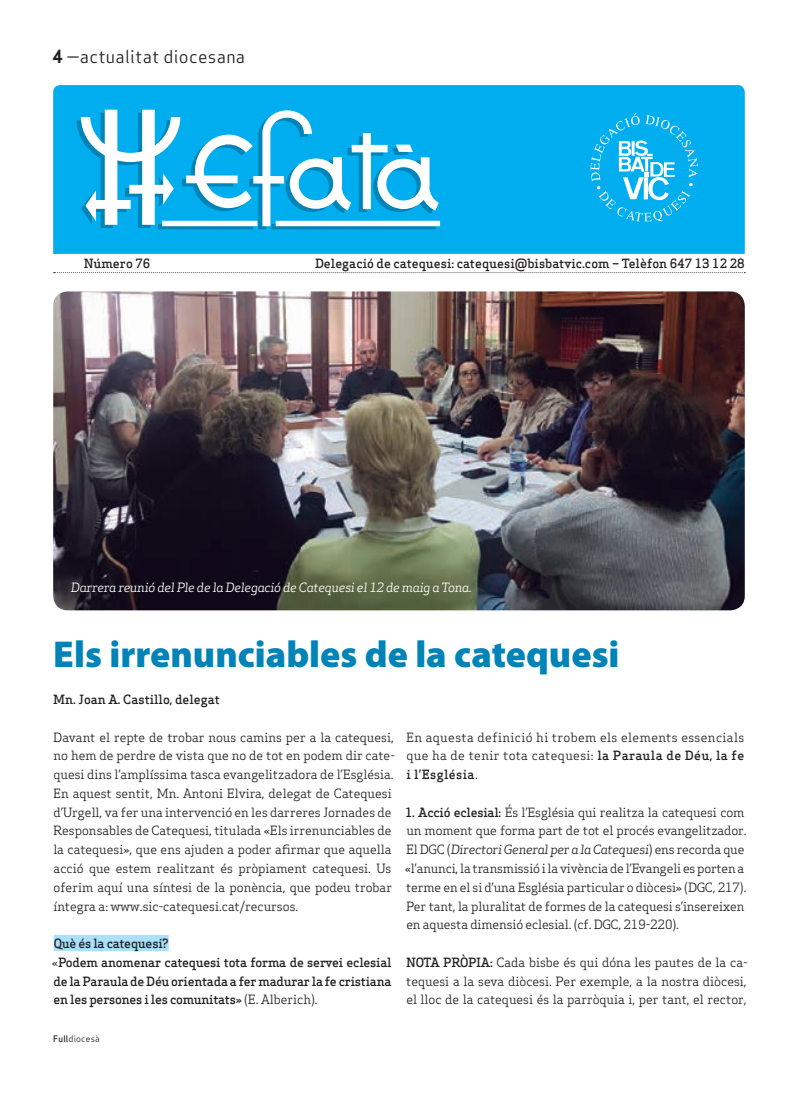
<style>
.page{position:relative;width:798px;height:1099px;background:#fff}
.page>*{position:absolute;margin:0;border:0;box-sizing:border-box;transform-origin:0 0}
.Titulars{font:900 37.5px "Myriad Pro";color:#0083b6}
.Capçalera{font:17.5px "Apex Sans Book T";letter-spacing:.02em;color:#231f20}
.Text_General{font:12.5px/18.8px "Apex Serif";color:#231f20}
.Text_General-2{font:500 12.5px/18.8px "Apex Serif";letter-spacing:-.02em;color:#231f20;text-align:justify}
.Autors{font:500 12.5px "Apex Serif";color:#231f20}
.Text_General-3{font:italic 12.5px "Apex Serif";letter-spacing:-.02em;color:#fff}
.Data_Peu{font:8.75px "Apex Sans Book T";letter-spacing:.02em;color:#231f20}
.s1{font-family:"Apex Sans Bold T"}
.s2{font-weight:400}
.s3{font-weight:500}
.s4{font-style:italic}
.s5{font-family:"Apex Sans Medium T"}
</style>
<div class="page">
<img style="left:53px;top:291px;width:691px;height:319px">
<div style="left:53px;top:85px;width:691px;height:169px;background:#00aeef"></div>
<svg style="left:77px;top:113px;width:358px;height:116px"></svg>
<svg style="left:81px;top:110px;width:359px;height:116px"></svg>
<svg style="left:54px;top:272px;width:691px;height:1px"></svg>
<svg style="left:590px;top:113px;width:107px;height:108px"></svg>
<div style="left:54px;top:934px;width:115px;height:17px;background:#aae0f9"></div>
<p class="Capçalera" style="left:52px;top:46px;width:194px"><span class="s1">4</span> —actualitat diocesana</p>
<p class="Autors" style="left:84px;top:255px;width:68px">Número 76</p>
<p class="Autors" style="left:315px;top:255px;width:431px">Delegació de catequesi: catequesi@bisbatvic.com – Telèfon 647 13 12 28</p>
<p class="Text_General-3" style="left:71px;top:579px;width:402px">Darrera reunió del Ple de la Delegació de Catequesi el 12 de maig a Tona.</p>
<p class="Titulars" style="left:53px;top:629px;width:567px">Els irrenunciables de la catequesi</p>
<p class="Autors" style="left:53px;top:691px;width:168px">Mn. Joan A. Castillo, delegat</p>
<p class="Text_General" style="left:53px;top:727px;width:343px">Davant el repte de trobar nous camins per a la catequesi, no hem de perdre de vista que no de tot en podem dir cate&shy;quesi dins l’amplíssima tasca evangelitzadora de l’Església.<br>En aquest sentit, Mn. Antoni Elvira, delegat de Catequesi d’Urgell, va fer una intervenció en les darreres Jornades de Responsables de Catequesi, titulada «Els irrenunciables de la catequesi», que ens ajuden a poder afirmar que aquella acció que estem realitzant és pròpiament catequesi. Us oferim aquí una síntesi de la ponència, que podeu trobar íntegra a: www.sic-catequesi.cat/recursos.</p>
<p class="Text_General-2" style="left:54px;top:933px;width:116px">Què és la catequesi?</p>
<p class="Text_General-2" style="left:52px;top:952px;width:341px"><span class="s2">«</span>Podem anomenar catequesi tota forma de servei eclesial de la Paraula de Déu orientada a fer madurar la fe cristiana en les persones i les comunitats» <span class="s2">(E. Alberich).</span></p>
<p class="Text_General" style="left:406px;top:727px;width:339px;text-align:justify">En aquesta definició hi trobem els elements essencials que ha de tenir tota catequesi: <span class="s3">la Paraula de Déu, la fe i l’Església</span>.</p>
<p class="Text_General" style="left:404px;top:802px;width:343px"><span class="s3">1. Acció eclesial:</span> És l’Església qui realitza la catequesi com un moment que forma part de tot el procés evangelitzador.<br>El DGC (<span class="s4">Directori General per a la Catequesi</span>) ens recorda que «l’anunci, la transmissió i la vivència de l’Evangeli es porten a terme en el si d’una Església particular o diòcesi» (DGC, 217).<br>Per tant, la pluralitat de formes de la catequesi s’insereixen en aquesta dimensió eclesial. (cf. DGC, 219-220).</p>
<p class="Text_General" style="left:406px;top:952px;width:343px;text-align:justify"><span class="s3">NOTA PRÒPIA:</span> Cada bisbe és qui dóna les pautes de la ca&shy;tequesi a la seva diòcesi. Per exemple, a la nostra diòcesi, el lloc de la catequesi és la parròquia i, per tant, el rector,</p>
<p class="Data_Peu" style="left:53px;top:1032px;width:48px"><span class="s5">Full</span>diocesà</p>
</div>
